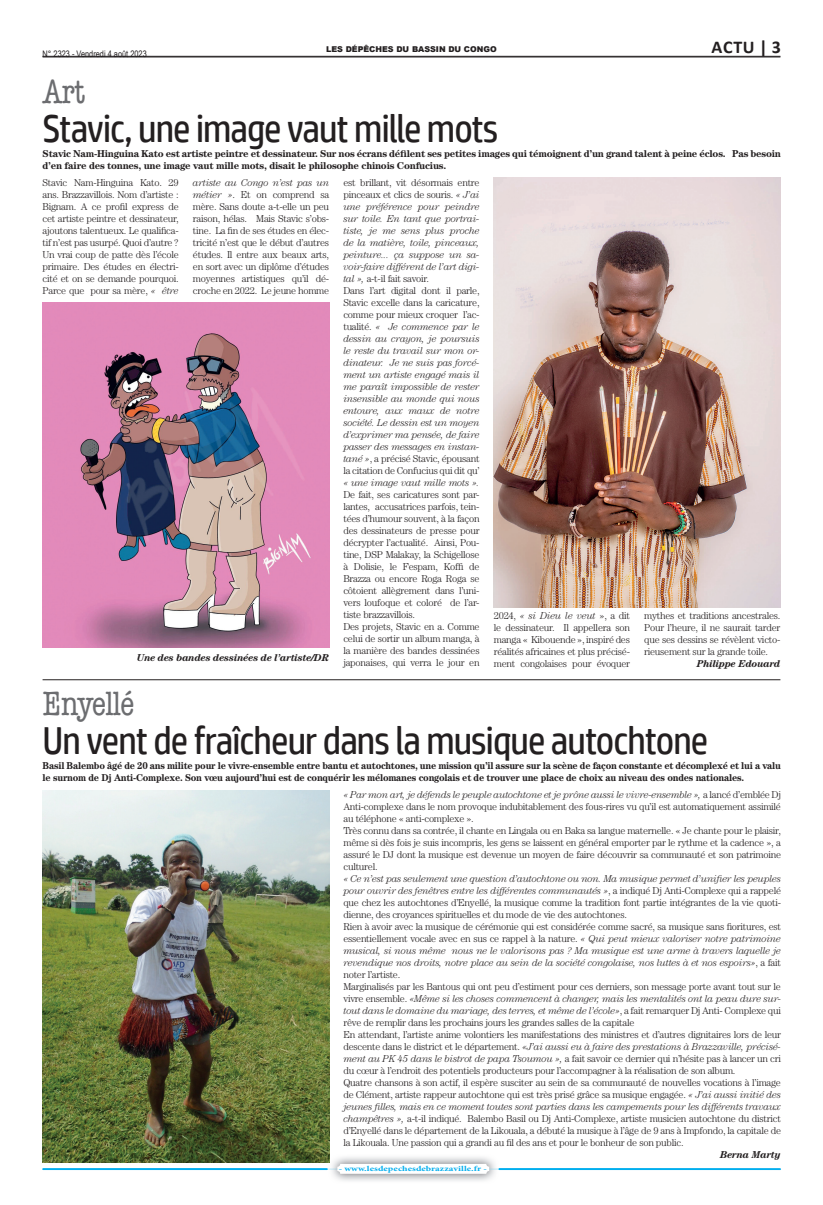
<style>
.page{position:relative;width:823px;height:1205px;background:#fff}
.page>*{position:absolute;margin:0;border:0;box-sizing:border-box;transform-origin:0 0}
.t1{font:39px "HP Simplified";letter-spacing:-.025em;color:#231f20;scale:.9 1}
.t2{font:condensed 34px "American Typewriter Std";letter-spacing:-.025em;color:#6c6d70}
.t3{font:700 18px "Calibri";color:#231f20}
.t4{font:300 10px/12px "Century";letter-spacing:-.025em;color:#231f20;text-align:justify}
.t5{font:italic 300 10px/12px "Century";letter-spacing:-.025em;color:#231f20}
.t6{font:700 10px/12px "Century";letter-spacing:-.025em;color:#231f20;scale:.95 1}
.t7{font:700 10px/12px "Century";letter-spacing:-.025em;color:#231f20}
.t8{font:italic 700 10px "Century";letter-spacing:-.025em;color:#231f20}
.t9{font:9px "Arial Narrow";color:#231f20}
.t10{font:900 8px "Arial";color:#231f20}
.t11{font:700 7.5px "Minion Pro";letter-spacing:.005em;color:#00aeef;scale:1.33 1}
.s1{font-style:italic}
.s2{font-style:normal}
</style>
<div class="page">
<img style="left:328px;top:1154px;width:99px;height:14px">
<svg style="left:43px;top:1168px;width:737px;height:2px"></svg>
<div style="left:337px;top:1164px;width:152px;height:10px;background:#fff;border-radius:3px"></div>
<hr style="left:43px;top:56px;width:737px;height:1px;background:#231f20">
<hr style="left:43px;top:57px;width:737px;height:1px;background:#231f20">
<img style="left:43px;top:790px;width:286px;height:372px">
<hr style="left:43px;top:679px;width:737px;height:1px;background:#231f20">
<img style="left:493px;top:178px;width:286px;height:429px">
<img style="left:43px;top:303px;width:286px;height:344px">
<p class="t9" style="left:43px;top:47px;width:106px">N° 2323 - Vendredi 4 août 2023</p>
<h3 class="t3" style="left:711px;top:36px;width:71px">ACTU | 3</h3>
<p class="t10" style="left:326px;top:43px;width:172px">LES DÉPÊCHES DU BASSIN DU CONGO</p>
<h2 class="t2" style="left:43px;top:73px;width:45px">Art</h2>
<h1 class="t1" style="left:43px;top:103px;width:507px">Stavic, une image vaut mille mots</h1>
<p class="t7" style="left:43px;top:147px;width:739px">Stavic Nam-Hinguina Kato est artiste peintre et dessinateur. Sur nos écrans défilent ses petites images qui témoignent d’un grand talent à peine éclos. Pas besoin d’en faire des tonnes, une image vaut mille mots, disait le philosophe chinois Confucius.</p>
<p class="t4" style="left:43px;top:176px;width:138px">Stavic Nam-Hinguina Kato. 29 ans. Brazzavillois. Nom d’artiste :<br>Bignam. A ce profil express de cet artiste peintre et dessinateur, ajoutons talentueux. Le qualifica&shy;tif n’est pas usurpé. Quoi d’autre ?<br>Un vrai coup de patte dès l’école primaire. Des études en électri&shy;cité et on se demande pourquoi.<br>Parce que pour sa mère, <span class="s1">« être</span></p>
<p class="t4" style="left:193px;top:176px;width:138px"><span class="s1">artiste au Congo n’est pas un métier »</span>. Et on comprend sa mère. Sans doute a-t-elle un peu raison, hélas. Mais Stavic s’obs&shy;tine. La fin de ses études en élec&shy;tricité n’est que le début d’autres études. Il entre aux beaux arts, en sort avec un diplôme d’études moyennes artistiques qu’il dé&shy;croche en 2022. Le jeune homme</p>
<p class="t5" style="left:343px;top:176px;width:138px"><span class="s2">est brillant, vit désormais entre pinceaux et clics de souris.</span> « J’ai une préférence pour peindre sur toile. En tant que portrai&shy;tiste, je me sens plus proche de la matière, toile, pinceaux, peinture... ça suppose un sa&shy;voir-faire différent de l’art digi&shy;tal », <span class="s2">a-t-il fait savoir.<br>Dans l’art digital dont il parle,<br>Stavic excelle dans la caricature, comme pour mieux croquer l’ac&shy;tualité.</span> « Je commence par le dessin au crayon, je poursuis le reste du travail sur mon or&shy;dinateur. Je ne suis pas forcé&shy;ment un artiste engagé mais il me paraît impossible de rester insensible au monde qui nous entoure, aux maux de notre société. Le dessin est un moyen d’exprimer ma pensée, de faire passer des messages en instan&shy;tané »<span class="s2">, a précisé Stavic, épousant la citation de Confucius qui dit qu’</span></p>
<p class="t5" style="left:343px;top:476px;width:138px">« une image vaut mille mots ».</p>
<p class="t4" style="left:343px;top:488px;width:138px;text-align:left">De fait, ses caricatures sont par&shy;lantes, accusatrices parfois, tein&shy;tées d’humour souvent, à la façon des dessinateurs de presse pour décrypter l’actualité. Ainsi, Pou&shy;tine, DSP Malakay, la Schigellose à Dolisie, le Fespam, Koffi de<br>Brazza ou encore Roga Roga se côtoient allègrement dans l’uni&shy;vers loufoque et coloré de l’ar&shy;tiste brazzavillois.<br>Des projets, Stavic en a. Comme celui de sortir un album manga, à la manière des bandes dessinées japonaises, qui verra le jour en</p>
<p class="t8" style="left:137px;top:652px;width:194px">Une des bandes dessinées de l’artiste/DR</p>
<p class="t4" style="left:493px;top:609px;width:138px">2024, <span class="s1">« si Dieu le veut</span> », a dit le dessinateur. Il appellera son manga « Kibouende », inspiré des réalités africaines et plus précisé&shy;ment congolaises pour évoquer</p>
<p class="t4" style="left:643px;top:609px;width:138px">mythes et traditions ancestrales.<br>Pour l’heure, il ne saurait tarder que ses dessins se révèlent victo&shy;rieusement sur la grande toile.</p>
<p class="t8" style="left:696px;top:658px;width:85px">Philippe Edouard</p>
<h2 class="t2" style="left:43px;top:685px;width:94px">Enyellé</h2>
<h1 class="t1" style="left:43px;top:715px;width:740px">Un vent de fraîcheur dans la musique autochtone</h1>
<p class="t6" style="left:43px;top:759px;width:778px">Basil Balembo âgé de 20 ans milite pour le vivre-ensemble entre bantu et autochtones, une mission qu’il assure sur la scène de façon constante et décomplexé et lui a valu le surnom de Dj Anti-Complexe. Son vœu aujourd’hui est de conquérir les mélomanes congolais et de trouver une place de choix au niveau des ondes nationales.</p>
<p class="t4" style="left:343px;top:789px;width:439px;text-align:left"><span class="s1">« Par mon art, je défends le peuple autochtone et je prône aussi le vivre-ensemble »,</span> a lancé d’emblée Dj Anti-complexe dans le nom provoque indubitablement des fous-rires vu qu’il est automatiquement assimilé au téléphone « anti-complexe ».<br>Très connu dans sa contrée, il chante en Lingala ou en Baka sa langue maternelle. « Je chante pour le plaisir, même si dès fois je suis incompris, les gens se laissent en général emporter par le rythme et la cadence », a assuré le DJ dont la musique est devenue un moyen de faire découvrir sa communauté et son patrimoine culturel.</p>
<p class="t4" style="left:343px;top:873px;width:439px;text-align:left"><span class="s1">« Ce n’est pas seulement une question d’autochtone ou non. Ma musique permet d’unifier les peuples pour ouvrir des fenêtres entre les différentes communautés »</span>, a indiqué Dj Anti-Complexe qui a rappelé que chez les autochtones d’Enyellé, la musique comme la tradition font partie intégrantes de la vie quoti&shy;dienne, des croyances spirituelles et du mode de vie des autochtones.<br>Rien à avoir avec la musique de cérémonie qui est considérée comme sacré, sa musique sans fioritures, est essentiellement vocale avec en sus ce rappel à la nature. <span class="s1">« Qui peut mieux valoriser notre patrimoine musical, si nous même nous ne le valorisons pas ? Ma musique est une arme à travers laquelle je revendique nos droits, notre place au sein de la société congolaise, nos luttes à et nos espoirs»</span>, a fait noter l’artiste.<br>Marginalisés par les Bantous qui ont peu d’estiment pour ces derniers, son message porte avant tout sur le vivre ensemble. <span class="s1">«Même si les choses commencent à changer, mais les mentalités ont la peau dure sur&shy;tout dans le domaine du mariage, des terres, et même de l’école»</span>, a fait remarquer Dj Anti- Complexe qui rêve de remplir dans les prochains jours les grandes salles de la capitale<br>En attendant, l’artiste anime volontiers les manifestations des ministres et d’autres dignitaires lors de leur descente dans le district et le département. <span class="s1">«J’ai aussi eu à faire des prestations à Brazzaville, précisé&shy;ment au PK 45 dans le bistrot de papa Tsoumou »,</span> a fait savoir ce dernier qui n’hésite pas à lancer un cri du cœur à l’endroit des potentiels producteurs pour l’accompagner à la réalisation de son album.<br>Quatre chansons à son actif, il espère susciter au sein de sa communauté de nouvelles vocations à l’image de Clément, artiste rappeur autochtone qui est très prisé grâce sa musique engagée. <span class="s1">« J’ai aussi initié des jeunes filles, mais en ce moment toutes sont parties dans les campements pour les différents travaux champêtres »,</span> a-t-il indiqué. Balembo Basil ou Dj Anti-Complexe, artiste musicien autochtone du district d’Enyellé dans le département de la Likouala, a débuté la musique à l’âge de 9 ans à Impfondo, la capitale de la Likouala. Une passion qui a grandi au fil des ans et pour le bonheur de son public.</p>
<p class="t8" style="left:719px;top:1149px;width:62px">Berna Marty</p>
<p class="t11" style="left:338px;top:1163px;width:113px">- www.lesdepechesdebrazzaville.fr -</p>
</div>
